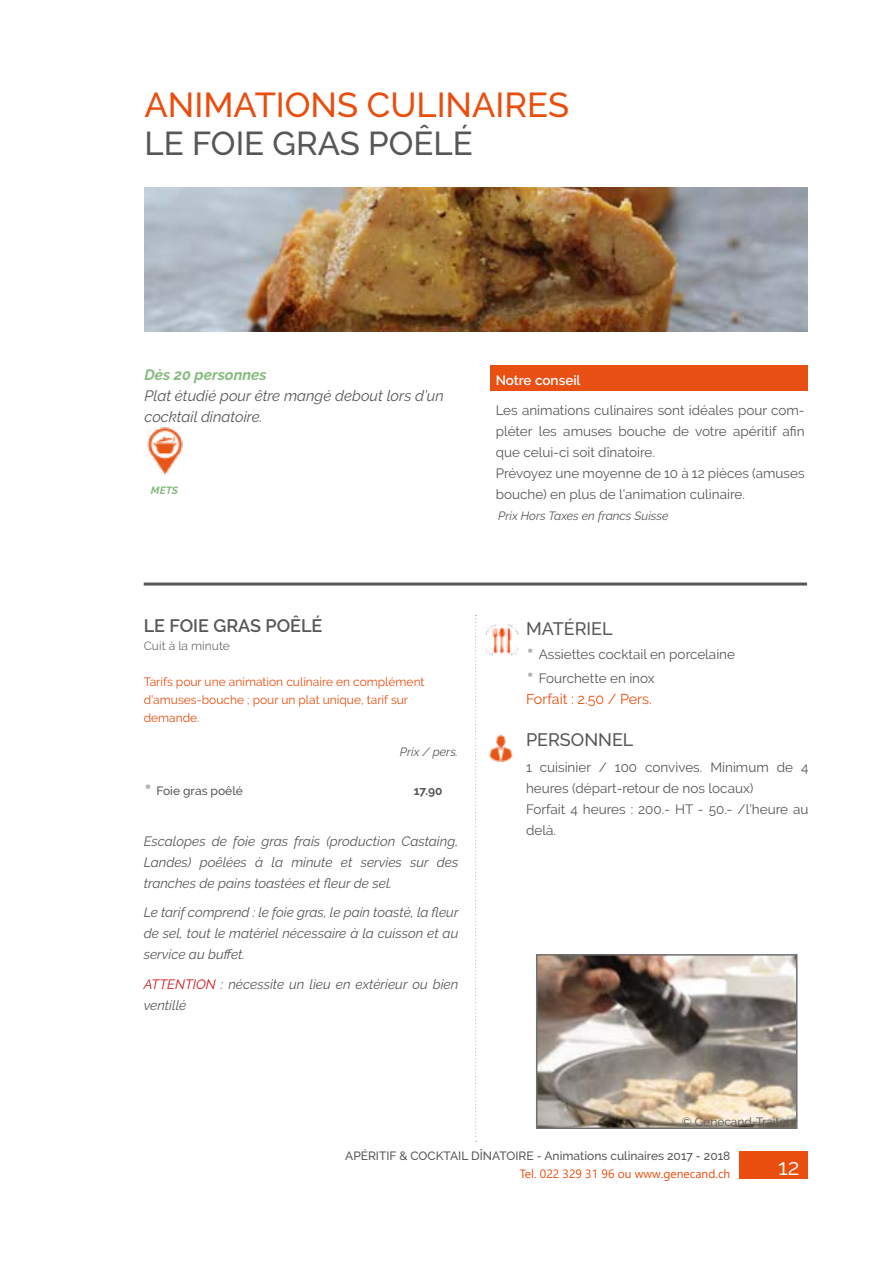
<style>
.page{position:relative;width:893px;height:1263px;background:#fff}
.page>*{position:absolute;margin:0;border:0;box-sizing:border-box;transform-origin:0 0}
.t1{font:500 34.5px "Raleway";color:#e94e0f}
.t2{font:500 33px "Raleway";color:#575756}
.t3{font:22.5px "Raleway";color:#fff}
.t4{font:500 18px "Raleway";color:#575756}
.t5{font:600 18px "Raleway";color:#575756}
.t6{font:italic 15px/21px "Raleway";color:#575756}
.t7{font:italic 700 15px "Raleway";color:#86bb7e}
.t8{font:14.25px "Raleway";color:#e94e0f}
.t9{font:13.5px/21px "Raleway";color:#575756}
.t10{font:italic 13.5px/21px "Raleway";color:#575756;text-align:justify}
.t11{font:600 13.5px "Raleway";color:#fff}
.t12{font:12px/18px "Raleway";color:#e94e0f}
.t13{font:500 12px "Raleway";color:#575756}
.t14{font:italic 12px "Raleway";color:#575756}
.t15{font:12px "Segoe UI";color:#e94e0f}
.t16{font:12px "Raleway";color:#575756}
.t17{font:12px "Raleway";color:#706f6f}
.t18{font:700 12px "Raleway";color:#575756}
.t19{font:italic 700 10.5px "Raleway";color:#86bb7e}
.s1{font-size:24px;color:#b3b2b2}
.s2{color:#cd171a}
</style>
<div class="page">
<div style="left:740px;top:1151px;width:68px;height:28px;background:#e94e0f"></div>
<img style="left:145px;top:187px;width:663px;height:145px">
<svg style="left:475px;top:615px;width:2px;height:527px"></svg>
<hr style="left:144px;top:582px;width:663px;height:3px;background:#575756">
<div style="left:490px;top:366px;width:318px;height:25px;background:#e84f13"></div>
<img style="left:539px;top:957px;width:255px;height:169px">
<div style="left:536px;top:954px;width:261px;height:175px;border:2px solid #706f6f"></div>
<img style="left:485px;top:625px;width:33px;height:30px">
<img style="left:488px;top:734px;width:25px;height:28px">
<img style="left:146px;top:427px;width:37px;height:48px">
<h1 class="t1" style="left:145px;top:85px;width:426px">ANIMATIONS CULINAIRES</h1>
<h2 class="t2" style="left:145px;top:124px;width:330px">LE FOIE GRAS POÊLÉ</h2>
<p class="t7" style="left:145px;top:366px;width:124px">Dès 20 personnes</p>
<p class="t6" style="left:145px;top:385px;width:301px">Plat étudié pour être mangé debout lors d’un cocktail dinatoire.</p>
<p class="t19" style="left:151px;top:484px;width:29px">METS</p>
<p class="t11" style="left:496px;top:373px;width:87px">Notre conseil</p>
<p class="t9" style="left:496px;top:400px;width:310px">Les animations culinaires sont idéales pour com&shy;pléter les amuses bouche de votre apéritif afin que celui-ci soit dînatoire.<br>Prévoyez une moyenne de 10 à 12 pièces (amuses bouche) en plus de l’animation culinaire.</p>
<p class="t14" style="left:498px;top:508px;width:172px">Prix Hors Taxes en francs Suisse</p>
<h3 class="t5" style="left:144px;top:615px;width:180px">LE FOIE GRAS POÊLÉ</h3>
<p class="t17" style="left:144px;top:639px;width:88px">Cuit à la minute</p>
<p class="t12" style="left:144px;top:673px;width:282px">Tarifs pour une animation culinaire en complément d’amuses-bouche ; pour un plat unique, tarif sur demande.</p>
<p class="t14" style="left:400px;top:745px;width:60px">Prix / pers.</p>
<p class="t13" style="left:144px;top:784px;width:101px"><span class="s1">•</span> Foie gras poêlé</p>
<p class="t18" style="left:414px;top:784px;width:30px">17.90</p>
<p class="t10" style="left:144px;top:830px;width:316px">Escalopes de foie gras frais (production Castaing, Landes) poêlées à la minute et servies sur des tranches de pains toastées et fleur de sel.</p>
<p class="t10" style="left:144px;top:902px;width:316px">Le tarif comprend : le foie gras, le pain toasté, la fleur de sel, tout le matériel nécessaire à la cuisson et au service au buffet.</p>
<p class="t10" style="left:144px;top:974px;width:316px"><span class="s2">ATTENTION</span> : nécessite un lieu en extérieur ou bien ventillé</p>
<h3 class="t4" style="left:526px;top:618px;width:88px">MATÉRIEL</h3>
<p class="t9" style="left:526px;top:643px;width:211px"><span class="s1">•</span> Assiettes cocktail en porcelaine</p>
<p class="t9" style="left:526px;top:667px;width:130px"><span class="s1">•</span> Fourchette en inox</p>
<p class="t8" style="left:526px;top:690px;width:127px">Forfait : 2.50 / Pers.</p>
<h3 class="t4" style="left:526px;top:730px;width:109px">PERSONNEL</h3>
<p class="t9" style="left:526px;top:756px;width:284px">1 cuisinier / 100 convives. Minimum de 4 heures (départ-retour de nos locaux)<br>Forfait 4 heures : 200.- HT - 50.- /l’heure au delà.</p>
<p class="t16" style="left:682px;top:1114px;width:118px">© Genecand-Traiteur</p>
<p class="t13" style="left:345px;top:1149px;width:387px">APÉRITIF &amp; COCKTAIL DÎNATOIRE - Animations culinaires 2017 - 2018</p>
<p class="t15" style="left:520px;top:1162px;width:212px">Tel. 022 329 31 96 ou www.genecand.ch</p>
<h3 class="t3" style="left:778px;top:1154px;width:23px">12</h3>
</div>
